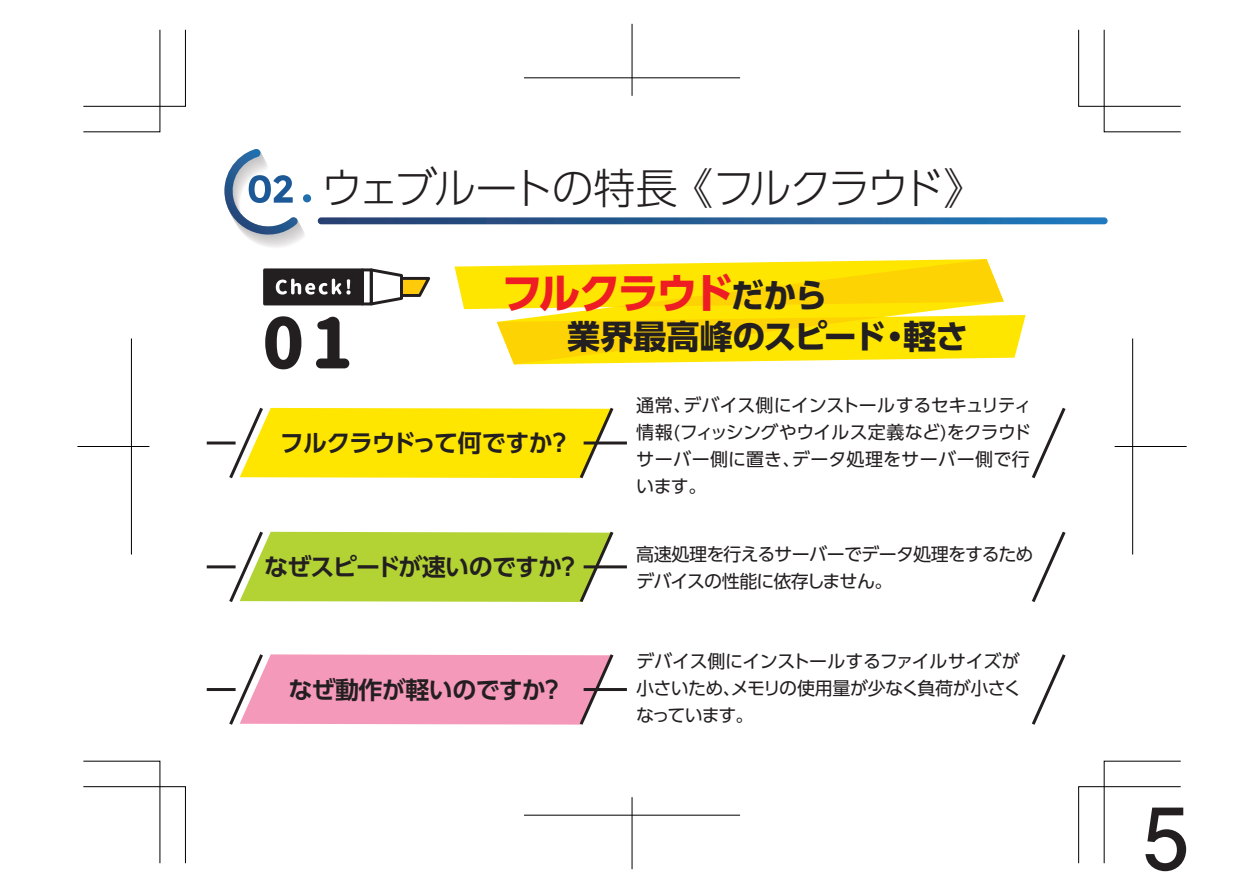
<style>
.page{position:relative;width:1259px;height:893px;background:#fff}
.page>*{position:absolute;margin:0;border:0;box-sizing:border-box;transform-origin:0 0}
.t1{font:300 42px "UD Shin Go Pro";letter-spacing:-.08em;color:#231f20}
.t2{font:700 42px "UD Shin Go Pro";letter-spacing:-.08em;color:#ee1d23}
.t3{font:700 33px "UD Shin Go Pro";letter-spacing:-.015em;color:#231f20}
.t4{font:700 24px "UD Shin Go Pro De";letter-spacing:-.03em;color:#231f20}
.t5{font:18px/27px "UD Shin Go Pro";letter-spacing:-.03em;color:#231f20;text-align:justify}
.t6{font:18px "UD Shin Go Pro";letter-spacing:-.055em;color:#231f20}
.s1{font-size:33px;color:#231f20}
</style>
<div class="page">
<svg style="left:318px;top:217px;width:789px;height:7px;background:#31669b"></svg>
<svg style="left:454px;top:266px;width:43px;height:43px;background:#ffe922"></svg>
<svg style="left:1003px;top:315px;width:22px;height:43px"></svg>
<svg style="left:497px;top:259px;width:506px;height:105px;background:#fee21b"></svg>
<svg style="left:224px;top:149px;width:87px;height:98px"></svg>
<svg style="left:1031px;top:654px;width:35px;height:71px"></svg>
<svg style="left:229px;top:654px;width:385px;height:71px;background:#f1a3be"></svg>
<hr style="left:207px;top:688px;width:29px;height:3px;background:#231f20">
<hr style="left:583px;top:688px;width:44px;height:3px;background:#231f20">
<svg style="left:1032px;top:407px;width:34px;height:72px"></svg>
<svg style="left:227px;top:407px;width:389px;height:72px;background:#fbe624"></svg>
<hr style="left:207px;top:441px;width:29px;height:3px;background:#231f20">
<hr style="left:583px;top:441px;width:44px;height:3px;background:#231f20">
<svg style="left:1031px;top:531px;width:35px;height:71px"></svg>
<svg style="left:227px;top:531px;width:389px;height:71px;background:#bad44d"></svg>
<hr style="left:207px;top:565px;width:29px;height:3px;background:#231f20">
<hr style="left:583px;top:565px;width:44px;height:3px;background:#231f20">
<div style="left:361px;top:268px;width:12px;height:37px;border:3px solid #231f20"></div>
<svg style="left:368px;top:268px;width:62px;height:38px"></svg>
<div style="left:263px;top:268px;width:101px;height:37px;background:#231f20;border:3px solid #231f20"></div>
<svg style="left:276px;top:279px;width:74px;height:16px"></svg>
<svg style="left:265px;top:316px;width:36px;height:53px"></svg>
<svg style="left:316px;top:317px;width:33px;height:51px"></svg>
<svg style="left:83px;top:760px;width:103px;height:104px"></svg>
<svg style="left:83px;top:29px;width:103px;height:104px"></svg>
<svg style="left:1078px;top:29px;width:103px;height:104px"></svg>
<hr style="left:77px;top:446px;width:72px;height:1px;background:#000">
<hr style="left:131px;top:338px;width:1px;height:216px;background:#000">
<hr style="left:1114px;top:446px;width:72px;height:1px;background:#000">
<hr style="left:1132px;top:338px;width:1px;height:216px;background:#000">
<hr style="left:524px;top:77px;width:216px;height:1px;background:#000">
<hr style="left:631px;top:24px;width:1px;height:72px;background:#000">
<hr style="left:524px;top:815px;width:216px;height:1px;background:#000">
<hr style="left:631px;top:797px;width:1px;height:72px;background:#000">
<svg style="left:1078px;top:760px;width:108px;height:111px"></svg>
<h1 class="t1" style="left:321px;top:154px;width:666px">ウェブルートの特長 《フルクラウド》</h1>
<h1 class="t2" style="left:501px;top:258px;width:328px">フルクラウド<span class="s1">だから</span></h1>
<h2 class="t3" style="left:501px;top:309px;width:469px">　　業界最高峰のスピード・軽さ</h2>
<h3 class="t4" style="left:280px;top:424px;width:293px">フルクラウドって何ですか？</h3>
<h3 class="t4" style="left:264px;top:548px;width:317px">なぜスピードが速いのですか？</h3>
<h3 class="t4" style="left:288px;top:670px;width:277px">なぜ動作が軽いのですか？</h3>
<p class="t5" style="left:636px;top:391px;width:397px">通常、デバイス側にインストールするセキュリティ情報(フィッシングやウイルス定義など)をクラウドサーバー側に置き、データ処理をサーバー側で行います。</p>
<p class="t5" style="left:636px;top:540px;width:399px">高速処理を行えるサーバーでデータ処理をするため</p>
<p class="t6" style="left:636px;top:566px;width:258px">デバイスの性能に依存しません。</p>
<p class="t5" style="left:636px;top:647px;width:387px">デバイス側にインストールするファイルサイズが小さいため、メモリの使用量が少なく負荷が小さくなっています。</p>
</div>
